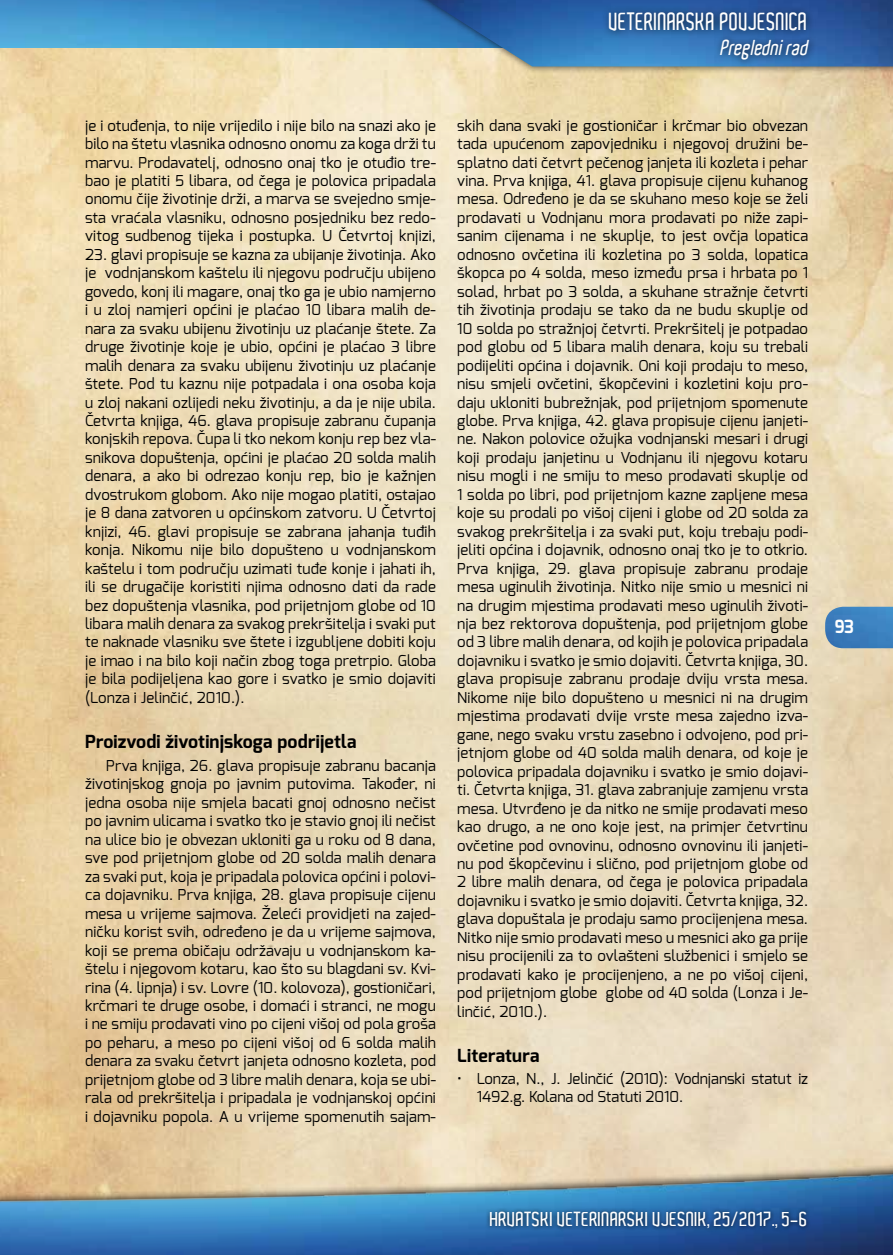
<style>
.page{position:relative;width:893px;height:1255px;background:#fff}
.page>*{position:absolute;margin:0;border:0;box-sizing:border-box;transform-origin:0 0}
.t1{font:600 24px "Aldo";color:#fff;scale:.9 1}
.t2{font:italic 600 21px "Aldo";color:#fff;scale:.9 1}
.t3{font:600 19.5px "Aldo";color:#fff}
.t4{font:700 18.15px "Exo";color:#fff;scale:.9 1}
.t5{font:700 18px "Exo";letter-spacing:.01em;color:#000}
.t6{font:15px/18.5px "Exo";letter-spacing:.01em;color:#000;text-align:justify}
</style>
<div class="page">
<img style="left:0;top:47px;width:893px;height:1106px">
<img style="left:0;top:1153px;width:893px;height:101px">
<img style="left:825px;top:606px;width:68px;height:42px">
<img style="left:0;top:0;width:388px;height:47px">
<div style="left:388px;top:0;width:505px;height:75px;background:#000;opacity:.75"></div>
<img style="left:395px;top:0;width:498px;height:66px">
<div style="left:486px;top:1207px;width:325px;height:25px;background:#000;opacity:.75"></div>
<div style="left:601px;top:5px;width:216px;height:62px;background:#000;opacity:.75"></div>
<h1 class="t1" style="left:609px;top:8px;width:222px">VETERINARSKA POVJESNICA</h1>
<h2 class="t2" style="left:720px;top:36px;width:104px">Preglednirad</h2>
<p class="t6" style="left:85px;top:116px;width:352px">je i otuđenja, to nije vrijedilo i nije bilo na snazi ako je bilo na štetu vlasnika odnosno onomu za koga drži tu marvu. Prodavatelj, odnosno onaj tko je otuđio tre&shy;bao je platiti 5 libara, od čega je polovica pripadala onomu čije životinje drži, a marva se svejedno smje&shy;sta vraćala vlasniku, odnosno posjedniku bez redo&shy;vitog sudbenog tijeka i postupka. U Četvrtoj knjizi,</p>
<p class="t6" style="left:85px;top:245px;width:352px">23. glavi propisuje se kazna za ubijanje životinja. Ako je vodnjanskom kaštelu ili njegovu području ubijeno govedo, konj ili magare, onaj tko ga je ubio namjerno i u zloj namjeri općini je plaćao 10 libara malih de&shy;nara za svaku ubijenu životinju uz plaćanje štete. Za druge životinje koje je ubio, općini je plaćao 3 libre malih denara za svaku ubijenu životinju uz plaćanje štete. Pod tu kaznu nije potpadala i ona osoba koja u zloj nakani ozlijedi neku životinju, a da je nije ubila.<br>Četvrta knjiga, 46. glava propisuje zabranu čupanja konjskih repova. Čupa li tko nekom konju rep bez vla&shy;snikova dopuštenja, općini je plaćao 20 solda malih denara, a ako bi odrezao konju rep, bio je kažnjen dvostrukom globom. Ako nije mogao platiti, ostajao je 8 dana zatvoren u općinskom zatvoru. U Četvrtoj knjizi, 46. glavi propisuje se zabrana jahanja tuđih konja. Nikomu nije bilo dopušteno u vodnjanskom kaštelu i tom području uzimati tuđe konje i jahati ih, ili se drugačije koristiti njima odnosno dati da rade bez dopuštenja vlasnika, pod prijetnjom globe od 10 libara malih denara za svakog prekršitelja i svaki put te naknade vlasniku sve štete i izgubljene dobiti koju je imao i na bilo koji način zbog toga pretrpio. Globa je bila podijeljena kao gore i svatko je smio dojaviti (Lonza i Jelinčić, 2010.).</p>
<p class="t5" style="left:85px;top:730px;width:273px">Proizvodi životinjskoga podrijetla</p>
<p class="t6" style="left:85px;top:756px;width:352px;text-indent:21px">Prva knjiga, 26. glava propisuje zabranu bacanja životinjskog gnoja po javnim putovima. Također, ni jedna osoba nije smjela bacati gnoj odnosno nečist po javnim ulicama i svatko tko je stavio gnoj ili nečist na ulice bio je obvezan ukloniti ga u roku od 8 dana, sve pod prijetnjom globe od 20 solda malih denara za svaki put, koja je pripadala polovica općini i polovi&shy;ca dojavniku. Prva knjiga, 28. glava propisuje cijenu mesa u vrijeme sajmova. Želeći providjeti na zajed&shy;ničku korist svih, određeno je da u vrijeme sajmova, koji se prema običaju održavaju u vodnjanskom ka&shy;štelu i njegovom kotaru, kao što su blagdani sv. Kvi&shy;rina (4. lipnja) i sv. Lovre (10. kolovoza), gostioničari, krčmari te druge osobe, i domaći i stranci, ne mogu i ne smiju prodavati vino po cijeni višoj od pola groša po peharu, a meso po cijeni višoj od 6 solda malih denara za svaku četvrt janjeta odnosno kozleta, pod prijetnjom globe od 3 libre malih denara, koja se ubi&shy;rala od prekršitelja i pripadala je vodnjanskoj općini i dojavniku popola. A u vrijeme spomenutih sajam-</p>
<p class="t6" style="left:457px;top:116px;width:352px">skih dana svaki je gostioničar i krčmar bio obvezan tada upućenom zapovjedniku i njegovoj družini be&shy;splatno dati četvrt pečenog janjeta ili kozleta i pehar vina. Prva knjiga, 41. glava propisuje cijenu kuhanog mesa. Određeno je da se skuhano meso koje se želi prodavati u Vodnjanu mora prodavati po niže zapi&shy;sanim cijenama i ne skuplje, to jest ovčja lopatica odnosno ovčetina ili kozletina po 3 solda, lopatica škopca po 4 solda, meso između prsa i hrbata po 1 solad, hrbat po 3 solda, a skuhane stražnje četvrti tih životinja prodaju se tako da ne budu skuplje od 10 solda po stražnjoj četvrti. Prekršitelj je potpadao pod globu od 5 libara malih denara, koju su trebali podijeliti općina i dojavnik. Oni koji prodaju to meso, nisu smjeli ovčetini, škopčevini i kozletini koju pro&shy;daju ukloniti bubrežnjak, pod prijetnjom spomenute globe. Prva knjiga, 42. glava propisuje cijenu janjeti&shy;ne. Nakon polovice ožujka vodnjanski mesari i drugi koji prodaju janjetinu u Vodnjanu ili njegovu kotaru nisu mogli i ne smiju to meso prodavati skuplje od 1 solda po libri, pod prijetnjom kazne zapljene mesa koje su prodali po višoj cijeni i globe od 20 solda za svakog prekršitelja i za svaki put, koju trebaju podi&shy;jeliti općina i dojavnik, odnosno onaj tko je to otkrio.<br>Prva knjiga, 29. glava propisuje zabranu prodaje mesa uginulih životinja. Nitko nije smio u mesnici ni na drugim mjestima prodavati meso uginulih životi&shy;nja bez rektorova dopuštenja, pod prijetnjom globe od 3 libre malih denara, od kojih je polovica pripadala dojavniku i svatko je smio dojaviti. Četvrta knjiga, 30. glava propisuje zabranu prodaje dviju vrsta mesa.<br>Nikome nije bilo dopušteno u mesnici ni na drugim mjestima prodavati dvije vrste mesa zajedno izva&shy;gane, nego svaku vrstu zasebno i odvojeno, pod pri&shy;jetnjom globe od 40 solda malih denara, od koje je polovica pripadala dojavniku i svatko je smio dojavi&shy;ti. Četvrta knjiga, 31. glava zabranjuje zamjenu vrsta mesa. Utvrđeno je da nitko ne smije prodavati meso kao drugo, a ne ono koje jest, na primjer četvrtinu ovčetine pod ovnovinu, odnosno ovnovinu ili janjeti&shy;nu pod škopčevinu i slično, pod prijetnjom globe od 2 libre malih denara, od čega je polovica pripadala dojavniku i svatko je smio dojaviti. Četvrta knjiga, 32. glava dopuštala je prodaju samo procijenjena mesa.<br>Nitko nije smio prodavati meso u mesnici ako ga prije nisu procijenili za to ovlašteni službenici i smjelo se prodavati kako je procijenjeno, a ne po višoj cijeni, pod prijetnjom globe globe od 40 solda (Lonza i Je&shy;linčić, 2010.).</p>
<p class="t5" style="left:457px;top:1043px;width:84px">Literatura</p>
<p class="t6" style="left:477px;top:1069px;width:333px;line-height:18px;text-indent:-20px">• Lonza, N., J. Jelinčić (2010): Vodnjanski statut iz<br>1492.g. Kolana od Statuti 2010.</p>
<p class="t4" style="left:835px;top:614px;width:23px">93</p>
<h3 class="t3" style="left:490px;top:1207px;width:319px">HRVATSKI VETERINARSKI VJESNIK, 25/2017., 5-6</h3>
</div>
